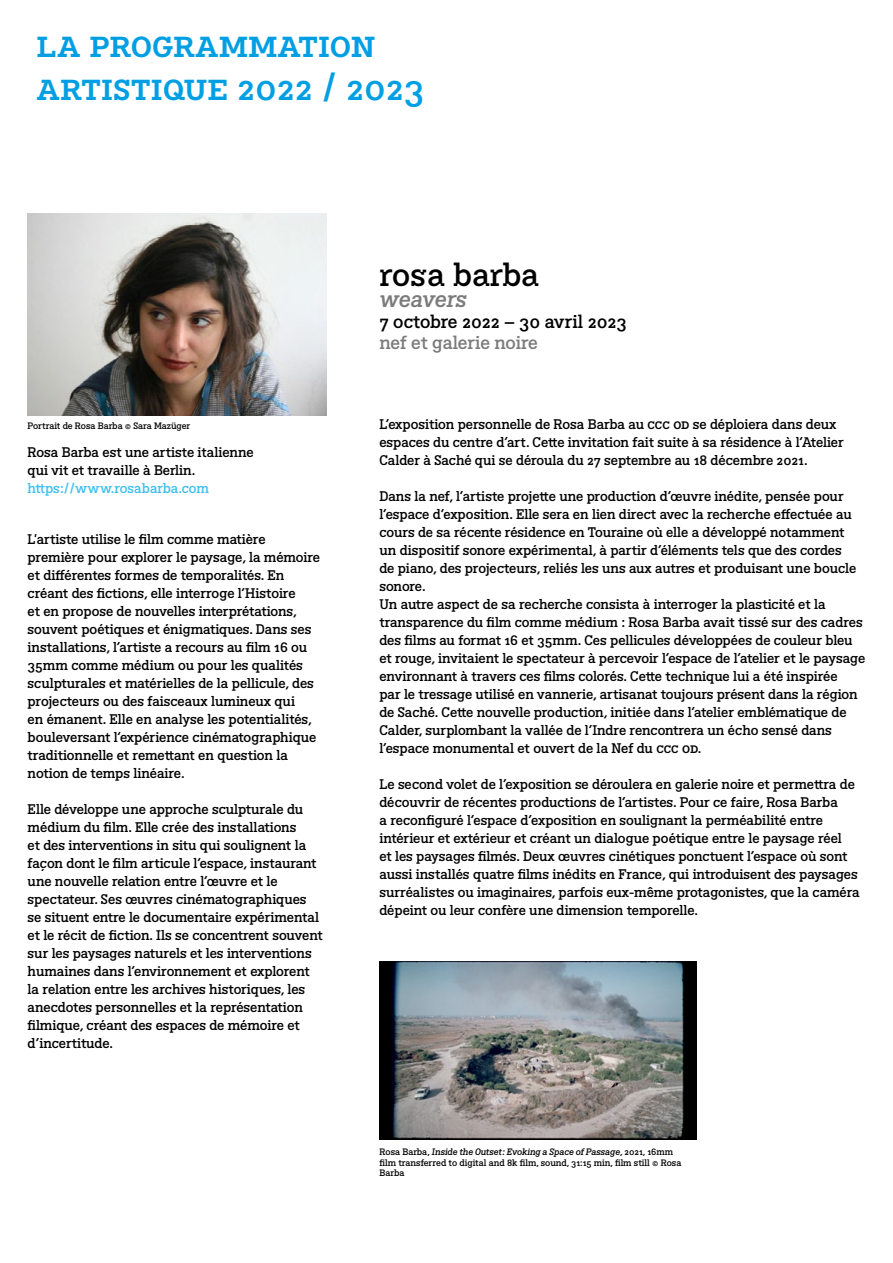
<style>
.page{position:relative;width:893px;height:1263px;background:#fff}
.page>*{position:absolute;margin:0;border:0;box-sizing:border-box;transform-origin:0 0}
.t1{font:36px/43.2px "BVHCCCOD";color:#009fe3}
.t2{font:31.5px "BVHCCCOD Titrage";color:#000}
.t3{font:italic 22.5px "BVHCCCOD";letter-spacing:-.015em;color:#7c7b7b}
.t4{font:18px "BVHCCCOD";color:#000}
.t5{font:18px "BVHCCCOD";color:#7c7b7b}
.t6{font:13.5px/18px "BVHCCCOD";color:#000}
.t7{font:13.5px "BVHCCCOD";letter-spacing:.015em;color:#41c0f0}
.t8{font:9px/10.5px "BVHCCCOD";color:#000}
.s1{font-style:italic}
</style>
<div class="page">
<img style="left:28px;top:213px;width:298px;height:202px">
<img style="left:379px;top:961px;width:317px;height:179px">
<h1 class="t1" style="left:37px;top:24px;width:389px">la programmation artistique 2022 / 2023</h1>
<p class="t8" style="left:28px;top:421px;width:164px">Portrait de Rosa Barba © Sara Mazüger</p>
<p class="t6" style="left:28px;top:444px;width:227px">Rosa Barba est une artiste italienne qui vit et travaille à Berlin.</p>
<p class="t7" style="left:28px;top:479px;width:183px">https://www.rosabarba.com</p>
<p class="t6" style="left:28px;top:531px;width:294px">L'artiste utilise le film comme matière première pour explorer le paysage, la mémoire et différentes formes de temporalités. En créant des fictions, elle interroge l’Histoire<br>et en propose de nouvelles interprétations, souvent poétiques et énigmatiques. Dans ses installations, l’artiste a recours au film 16 ou 35mm comme médium ou pour les qualités sculpturales et matérielles de la pellicule, des projecteurs ou des faisceaux lumineux qui<br>en émanent. Elle en analyse les potentialités, bouleversant l’expérience cinématographique traditionnelle et remettant en question la notion de temps linéaire.</p>
<p class="t6" style="left:28px;top:801px;width:297px">Elle développe une approche sculpturale du médium du film. Elle crée des installations<br>et des interventions in situ qui soulignent la façon dont le film articule l’espace, instaurant une nouvelle relation entre l’œuvre et le spectateur. Ses œuvres cinématographiques se situent entre le documentaire expérimental et le récit de fiction. Ils se concentrent souvent sur les paysages naturels et les interventions humaines dans l’environnement et explorent la relation entre les archives historiques, les anecdotes personnelles et la représentation filmique, créant des espaces de mémoire et d’incertitude.</p>
<h2 class="t2" style="left:379px;top:254px;width:161px">rosa barba</h2>
<h3 class="t3" style="left:379px;top:284px;width:89px">weavers</h3>
<h3 class="t4" style="left:379px;top:309px;width:249px">7 octobre 2022 – 30 avril 2023</h3>
<h3 class="t5" style="left:379px;top:330px;width:160px">nef et galerie noire</h3>
<p class="t6" style="left:379px;top:415px;width:466px">L’exposition personnelle de Rosa Barba au ccc od se déploiera dans deux espaces du centre d’art. Cette invitation fait suite à sa résidence à l’Atelier<br>Calder à Saché qui se déroula du 27 septembre au 18 décembre 2021.</p>
<p class="t6" style="left:379px;top:487px;width:487px">Dans la nef, l’artiste projette une production d’œuvre inédite, pensée pour l’espace d’exposition. Elle sera en lien direct avec la recherche effectuée au cours de sa récente résidence en Touraine où elle a développé notamment<br>un dispositif sonore expérimental, à partir d’éléments tels que des cordes<br>de piano, des projecteurs, reliés les uns aux autres et produisant une boucle sonore.<br>Un autre aspect de sa recherche consista à interroger la plasticité et la transparence du film comme médium : Rosa Barba avait tissé sur des cadres des films au format 16 et 35mm. Ces pellicules développées de couleur bleu et rouge, invitaient le spectateur à percevoir l’espace de l’atelier et le paysage environnant à travers ces films colorés. Cette technique lui a été inspirée<br>par le tressage utilisé en vannerie, artisanat toujours présent dans la région de Saché. Cette nouvelle production, initiée dans l’atelier emblématique de Calder, surplombant la vallée de l’Indre rencontrera un écho sensé dans l’espace monumental et ouvert de la Nef du ccc od.</p>
<p class="t6" style="left:379px;top:775px;width:482px">Le second volet de l’exposition se déroulera en galerie noire et permettra de découvrir de récentes productions de l’artistes. Pour ce faire, Rosa Barba<br>a reconfiguré l’espace d’exposition en soulignant la perméabilité entre intérieur et extérieur et créant un dialogue poétique entre le paysage réel<br>et les paysages filmés. Deux œuvres cinétiques ponctuent l’espace où sont aussi installés quatre films inédits en France, qui introduisent des paysages surréalistes ou imaginaires, parfois eux-même protagonistes, que la caméra dépeint ou leur confère une dimension temporelle.</p>
<p class="t8" style="left:380px;top:1147px;width:303px">Rosa Barba, <span class="s1">Inside the Outset: Evoking a Space of Passage</span>, 2021, 16mm film transferred to digital and 8k film, sound, 31:15 min, film still © Rosa<br>Barba</p>
</div>
